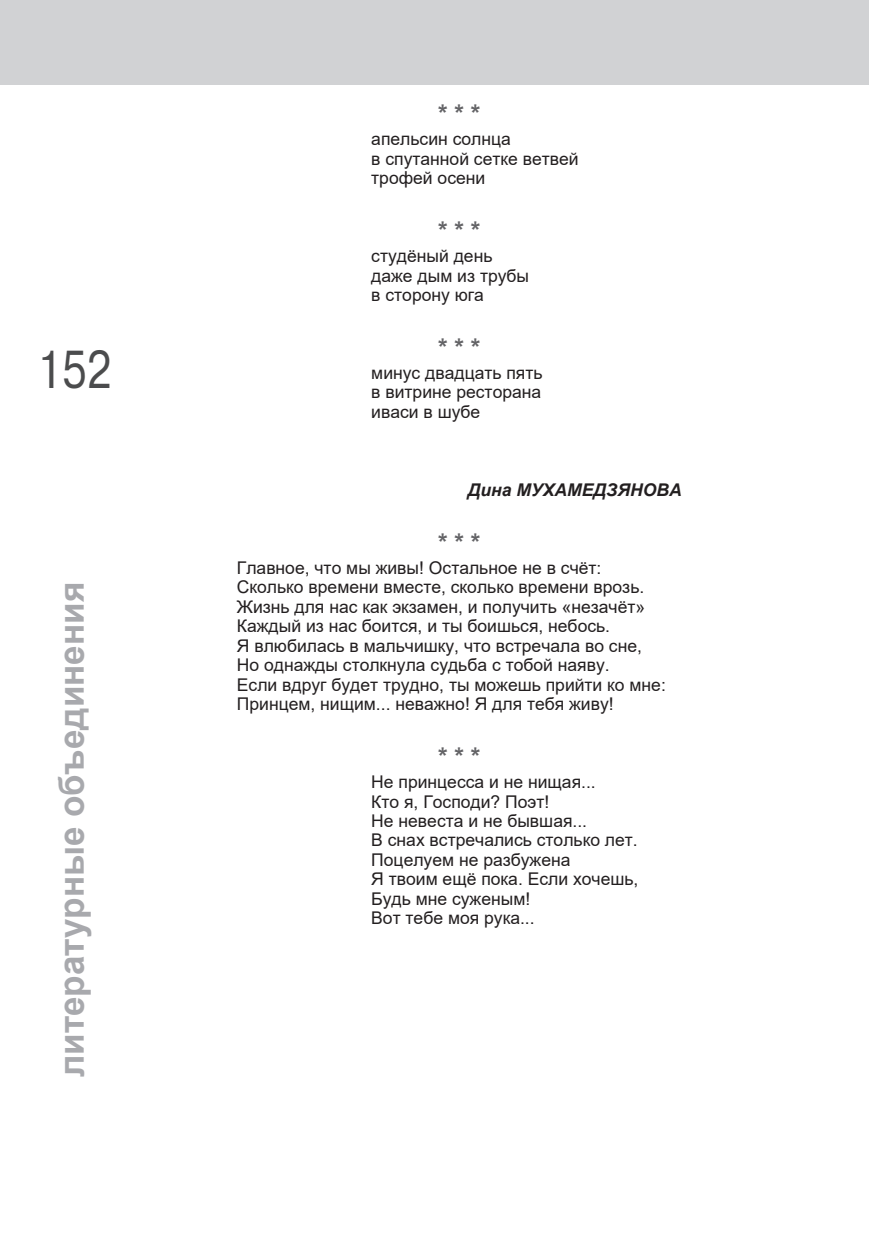
<style>
.page{position:relative;width:869px;height:1241px;background:#fff}
.page>*{position:absolute;margin:0;border:0;box-sizing:border-box;transform-origin:0 0}
.t1{font:49px "TT Arial";color:#4b4c4d;scale:.8 1}
.t2{font:700 35px "Arial";color:#a8a9ad}
.t3{font:700 24.5px "Arial";color:#636366}
.t4{font:17.5px/19.4px "Arial";color:#231f20}
.t5{font:italic 700 17.5px "Arial";color:#231f20}
</style>
<div class="page">
<div style="left:0;top:0;width:868px;height:84px;background:#d1d2d4"></div>
<h1 class="t1" style="left:37px;top:342px;width:94px">152</h1>
<h2 class="t2" style="left:52px;top:1076px;width:496px;rotate:-90deg">литературные объединения</h2>
<h3 class="t3" style="left:438px;top:100px;width:44px">***</h3>
<p class="t4" style="left:371px;top:129px;width:209px">апельсин солнца<br>в спутанной сетке ветвей трофей осени</p>
<h3 class="t3" style="left:438px;top:217px;width:44px">***</h3>
<p class="t4" style="left:371px;top:246px;width:159px">студёный день даже дым из трубы в сторону юга</p>
<h3 class="t3" style="left:438px;top:333px;width:44px">***</h3>
<p class="t4" style="left:371px;top:363px;width:173px;text-align:justify">минус двадцать пять в витрине ресторана иваси в шубе</p>
<p class="t5" style="left:467px;top:480px;width:215px">Дина МУХАМЕДЗЯНОВА</p>
<h3 class="t3" style="left:438px;top:528px;width:44px">***</h3>
<p class="t4" style="left:237px;top:558px;width:430px">Главное, что мы живы! Остальное не в счёт:<br>Сколько времени вместе, сколько времени врозь.<br>Жизнь для нас как экзамен, и получить «незачёт» Каждый из нас боится, и ты боишься, небось.<br>Я влюбилась в мальчишку, что встречала во сне, Но однажды столкнула судьба с тобой наяву.<br>Если вдруг будет трудно, ты можешь прийти ко мне:<br>Принцем, нищим... неважно! Я для тебя живу!</p>
<h3 class="t3" style="left:438px;top:742px;width:44px">***</h3>
<p class="t4" style="left:371px;top:772px;width:268px">Не принцесса и не нищая...<br>Кто я, Господи? Поэт!<br>Не невеста и не бывшая...<br>В снах встречались столько лет.<br>Поцелуем не разбужена<br>Я твоим ещё пока. Если хочешь,<br>Будь мне суженым!<br>Вот тебе моя рука...</p>
</div>
